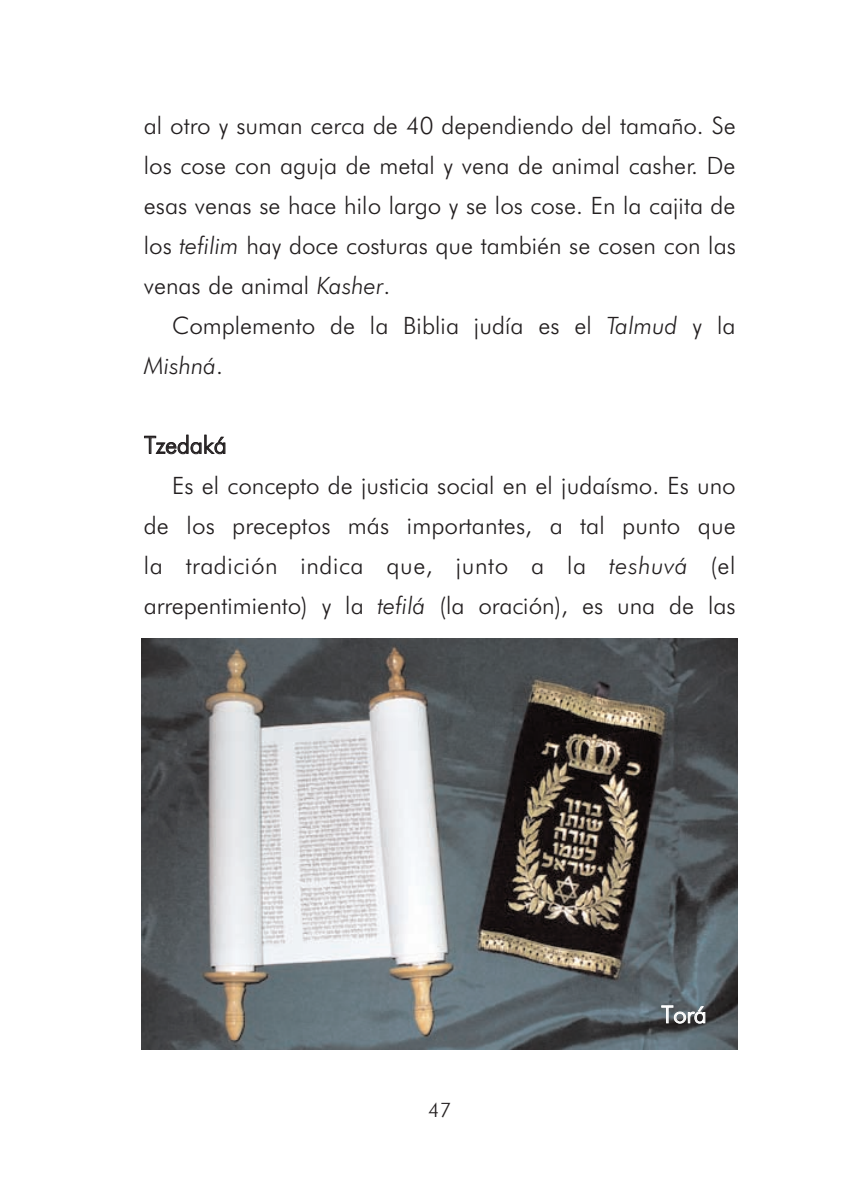
<style>
.page{position:relative;width:851px;height:1191px;background:#fff}
.page>*{position:absolute;margin:0;border:0;box-sizing:border-box;transform-origin:0 0}
.t1{font:24px/40px "TTB44 O00";color:#231f20;text-align:justify}
.t2{font:24px "TTB44 O00";letter-spacing:.025em;color:#231f20}
.t3{font:24px "TTB56 O00";color:#231f20}
.t4{font:24px "TTB44 O00";color:#fff}
.t5{font:20px "TTB44 O00";color:#231f20}
.s1{font-family:"TTB56 O00"}
.s2{font-family:"TTB44 O00"}
</style>
<div class="page">
<img style="left:142px;top:638px;width:595px;height:411px">
<p class="t1" style="left:144px;top:107px;width:593px">al otro y suman cerca de 40 dependiendo del tamaño. Se los cose con aguja de metal y vena de animal casher. De esas venas se hace hilo largo y se los cose. En la cajita de los <span class="s1">tefilim</span> hay doce costuras que también se cosen con las venas de animal <span class="s1">Kasher</span>.</p>
<p class="t1" style="left:172px;top:307px;width:564px">Complemento de la Biblia judía es el <span class="s1">Talmud</span> y la</p>
<p class="t3" style="left:144px;top:356px;width:81px">Mishná<span class="s2">.</span></p>
<p class="t1" style="left:144px;top:427px;width:84px">Tzedaká</p>
<p class="t1" style="left:172px;top:467px;width:565px">Es el concepto de justicia social en el judaísmo. Es uno</p>
<p class="t1" style="left:144px;top:507px;width:593px">de los preceptos más importantes, a tal punto que</p>
<p class="t2" style="left:144px;top:556px;width:593px">la tradición indica que, junto a la <span class="s1">teshuvá</span> (el</p>
<p class="t1" style="left:144px;top:587px;width:593px">arrepentimiento) y la <span class="s1">tefilá</span> (la oración), es una de las</p>
<p class="t5" style="left:428px;top:1102px;width:25px">47</p>
<p class="t4" style="left:661px;top:1005px;width:47px">Torá</p>
</div>
